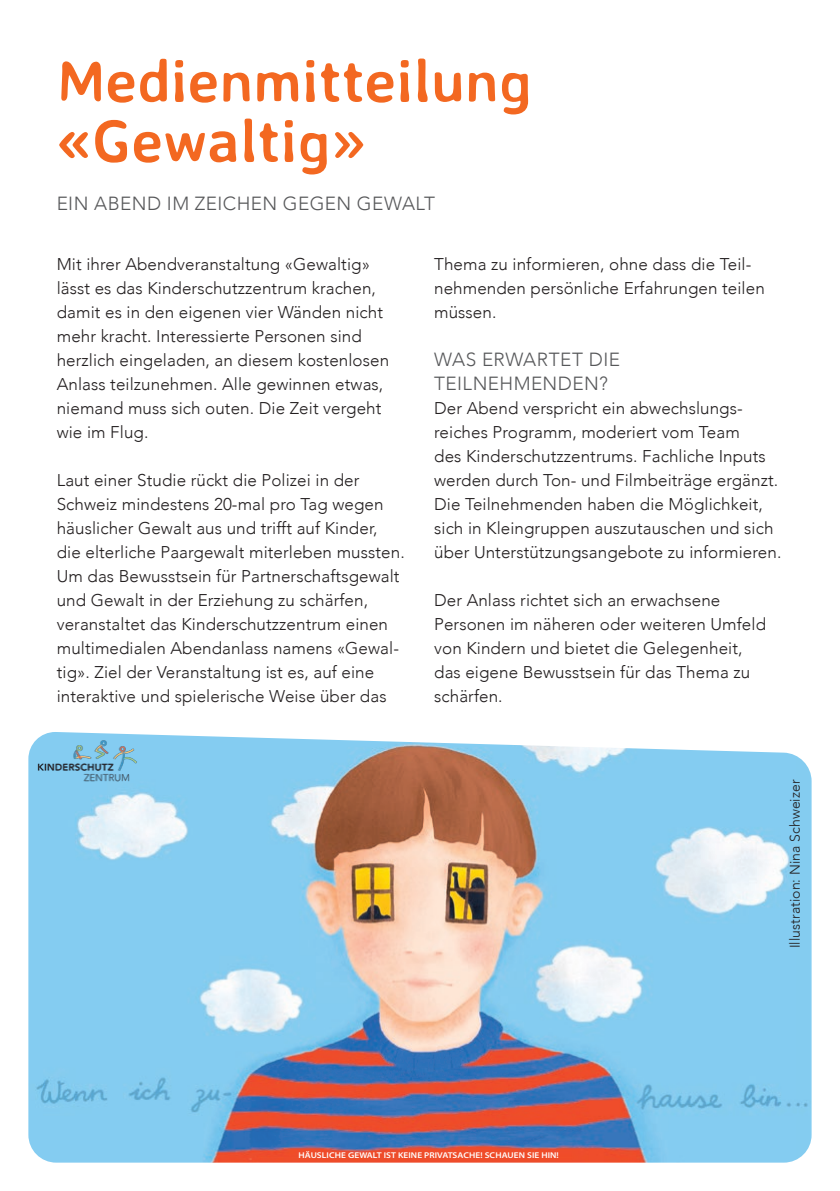
<style>
.page{position:relative;width:840px;height:1191px;background:#fff}
.page>*{position:absolute;margin:0;border:0;box-sizing:border-box;transform-origin:0 0}
.t1{font:700 60px/60px "Averia Sans Libre";letter-spacing:.005em;color:#f36821}
.t2{font:300 19px/24px "Avenir";letter-spacing:.025em;color:#57585a}
.t3{font:300 17px/24px "Avenir";letter-spacing:.005em;color:#231f20}
.t4{font:300 14px "Avenir";letter-spacing:.005em;color:#231f20}
.t5{font:600 semi-expanded 8.4px "Myriad Pro";letter-spacing:.01em;color:#fff}
</style>
<div class="page">
<img style="left:28px;top:732px;width:783px;height:430px">
<img style="left:37px;top:735px;width:101px;height:50px">
<h1 class="t1" style="left:57px;top:49px;width:476px">Medienmitteilung «Gewaltig»</h1>
<p class="t2" style="left:57px;top:191px;width:380px">EIN ABEND IM ZEICHEN GEGEN GEWALT</p>
<p class="t3" style="left:57px;top:252px;width:334px">Mit ihrer Abendveranstaltung «Gewaltig» lässt es das Kinderschutzzentrum krachen, damit es in den eigenen vier Wänden nicht mehr kracht. Interessierte Personen sind herzlich eingeladen, an diesem kostenlosen Anlass teilzunehmen. Alle gewinnen etwas, niemand muss sich outen. Die Zeit vergeht wie im Flug.</p>
<p class="t3" style="left:57px;top:468px;width:349px">Laut einer Studie rückt die Polizei in der Schweiz mindestens 20-mal pro Tag wegen häuslicher Gewalt aus und trifft auf Kinder, die elterliche Paargewalt miterleben mussten.<br>Um das Bewusstsein für Partnerschaftsgewalt und Gewalt in der Erziehung zu schärfen, veranstaltet das Kinderschutzzentrum einen multimedialen Abendanlass namens «Gewal&shy;tig». Ziel der Veranstaltung ist es, auf eine interaktive und spielerische Weise über das</p>
<p class="t3" style="left:434px;top:252px;width:332px">Thema zu informieren, ohne dass die Teil&shy;nehmenden persönliche Erfahrungen teilen müssen.</p>
<p class="t2" style="left:434px;top:347px;width:187px">WAS ERWARTET DIE<br>TEILNEHMENDEN?</p>
<p class="t3" style="left:434px;top:396px;width:348px">Der Abend verspricht ein abwechslungs&shy;reiches Programm, moderiert vom Team<br>des Kinderschutzzentrums. Fachliche Inputs werden durch Ton- und Filmbeiträge ergänzt.<br>Die Teilnehmenden haben die Möglichkeit, sich in Kleingruppen auszutauschen und sich über Unterstützungsangebote zu informieren.</p>
<p class="t3" style="left:434px;top:588px;width:333px">Der Anlass richtet sich an erwachsene Personen im näheren oder weiteren Umfeld von Kindern und bietet die Gelegenheit, das eigene Bewusstsein für das Thema zu schärfen.</p>
<p class="t4" style="left:786px;top:948px;width:170px;rotate:-90deg">Illustration: Nina Schweizer</p>
<p class="t5" style="left:298px;top:1150px;width:261px">HÄUSLICHE GEWALT IST KEINE PRIVATSACHE! SCHAUEN SIE HIN!</p>
</div>
